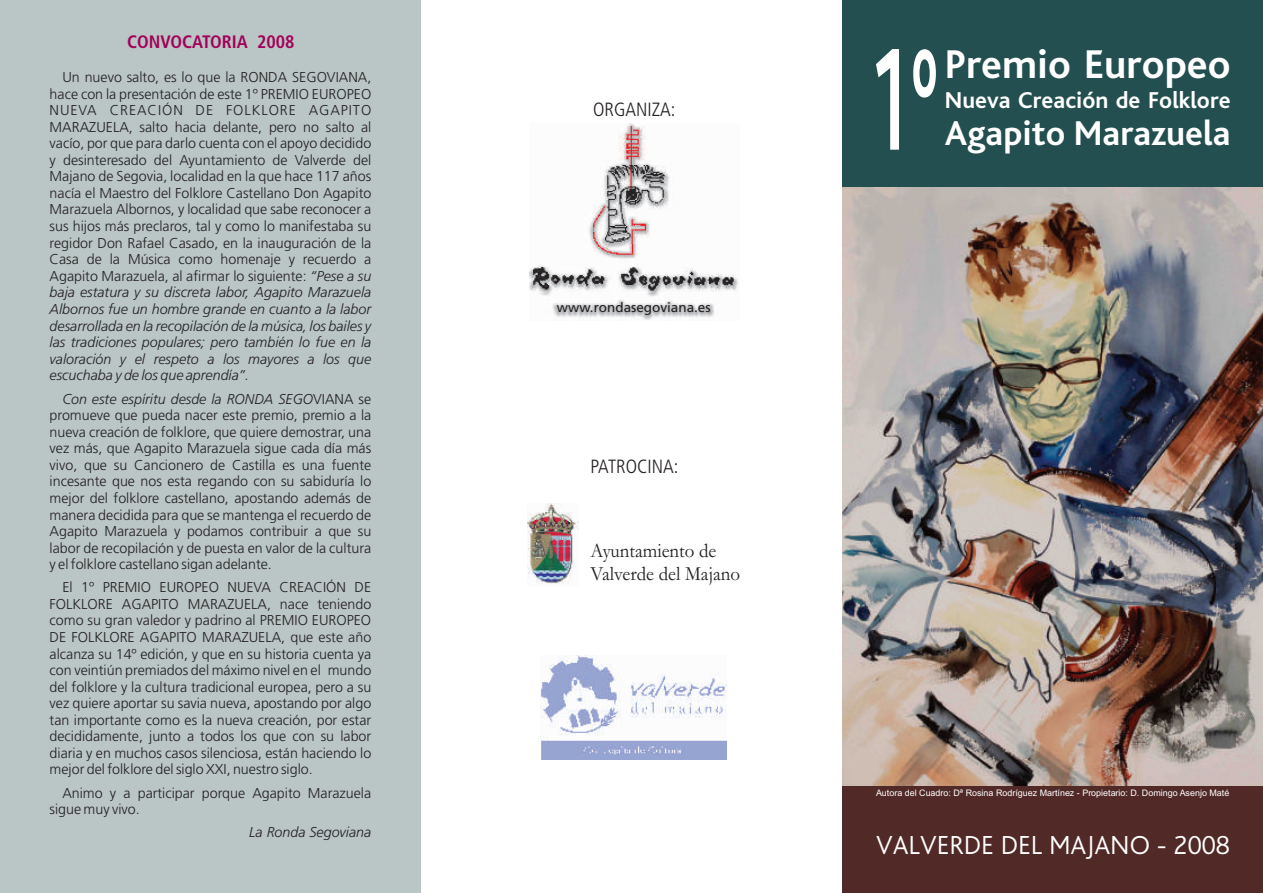
<style>
.page{position:relative;width:1263px;height:893px;background:#fff}
.page>*{position:absolute;margin:0;border:0;box-sizing:border-box;transform-origin:0 0}
.t1{font:700 151.5px "Blissbold";color:#fff;scale:.49 1}
.t2{font:700 42px "Blissbold";color:#fff}
.t3{font:700 36px "Blissbold";color:#fff}
.t4{font:300 27.3px "Blisslight";color:#fff}
.t5{font:700 24px "Blissbold";color:#fff}
.t6{font:20.4px/23px "Garamond";color:#231f20;scale:.93 1}
.t7{font:300 condensed 19.2px "Frutiger 47";color:#231f20}
.t8{font:700 condensed 18px "Frutiger 67";color:#a20159}
.t9{font:300 14.25px/16.5px "Frutiger 45";color:#231f20;text-align:justify}
.t10{font:italic 300 14.25px/16.6px "Frutiger 46";color:#231f20;text-align:justify}
.t11{font:13.5px "Frutiger 55 Roman";color:#231f20}
.t12{font:9px "Arial";color:#fff}
.s1{font-family:"Frutiger 46";font-style:italic}
.s2{font-family:"Frutiger 45";font-style:normal}
</style>
<div class="page">
<div style="left:0;top:0;width:421px;height:893px;background:#bac5c5"></div>
<div style="left:842px;top:752px;width:421px;height:141px;background:#512a28"></div>
<div style="left:842px;top:0;width:421px;height:228px;background:#244f50"></div>
<img style="left:842px;top:188px;width:421px;height:597px">
<img style="left:530px;top:123px;width:208px;height:197px">
<img style="left:593px;top:126px;width:54px;height:129px">
<img style="left:605px;top:166px;width:61px;height:77px">
<img style="left:533px;top:267px;width:201px;height:25px">
<img style="left:528px;top:503px;width:50px;height:81px">
<img style="left:541px;top:656px;width:185px;height:103px">
<p class="t8" style="left:127px;top:34px;width:169px">CONVOCATORIA 2008</p>
<p class="t9" style="left:50px;top:70px;width:323px;text-indent:13px">Un nuevo salto, es lo que la RONDA SEGOVIANA, hace con la presentación de este 1º PREMIO EUROPEO NUEVA CREACIÓN DE FOLKLORE AGAPITO MARAZUELA, salto hacia delante, pero no salto al vacío, por que para darlo cuenta con el apoyo decidido y desinteresado del Ayuntamiento de Valverde del Majano de Segovia, localidad en la que hace 117 años nacía el Maestro del Folklore Castellano Don Agapito Marazuela Albornos, y localidad que sabe reconocer a sus hijos más preclaros, tal y como lo manifestaba su regidor Don Rafael Casado, en la inauguración de la Casa de la Música como homenaje y recuerdo a Agapito Marazuela, al afirmar lo siguiente: <span class="s1">“Pese a su</span></p>
<p class="t10" style="left:50px;top:285px;width:323px">baja estatura y su discreta labor, Agapito Marazuela Albornos fue un hombre grande en cuanto a la labor desarrollada en la recopilación de la música, los bailes y las tradiciones populares; pero también lo fue en la valoración y el respeto a los mayores a los que escuchaba y de los que aprendía”.</p>
<p class="t10" style="left:62px;top:392px;width:310px">Con este espíritu desde la RONDA SEGO<span class="s2">VIANA se</span></p>
<p class="t9" style="left:50px;top:408px;width:323px">promueve que pueda nacer este premio, premio a la nueva creación de folklore, que quiere demostrar, una vez más, que Agapito Marazuela sigue cada día más vivo, que su Cancionero de Castilla es una fuente incesante que nos esta regando con su sabiduría lo mejor del folklore castellano, apostando además de manera decidida para que se mantenga el recuerdo de Agapito Marazuela y podamos contribuir a que su labor de recopilación y de puesta en valor de la cultura y el folklore castellano sigan adelante.</p>
<p class="t9" style="left:50px;top:580px;width:323px;text-indent:13px">El 1º PREMIO EUROPEO NUEVA CREACIÓN DE FOLKLORE AGAPITO MARAZUELA, nace teniendo como su gran valedor y padrino al PREMIO EUROPEO DE FOLKLORE AGAPITO MARAZUELA, que este año alcanza su 14º edición, y que en su historia cuenta ya con veintiún premiados del máximo nivel en el mundo del folklore y la cultura tradicional europea, pero a su vez quiere aportar su savia nueva, apostando por algo tan importante como es la nueva creación, por estar decididamente, junto a todos los que con su labor diaria y en muchos casos silenciosa, están haciendo lo mejor del folklore del siglo XXI, nuestro siglo.</p>
<p class="t9" style="left:50px;top:785px;width:323px;text-indent:13px">Animo y a participar porque Agapito Marazuela sigue muy vivo.</p>
<p class="t10" style="left:249px;top:825px;width:123px">La Ronda Segoviana</p>
<h3 class="t7" style="left:593px;top:101px;width:84px">ORGANIZA:</h3>
<p class="t11" style="left:557px;top:302px;width:155px">www.rondasegoviana.es</p>
<h3 class="t7" style="left:590px;top:458px;width:89px">PATROCINA:</h3>
<h3 class="t6" style="left:590px;top:542px;width:162px">Ayuntamiento de<br>Valverde del Majano</h3>
<h1 class="t1" style="left:869px;top:21px;width:145px">1º</h1>
<h2 class="t2" style="left:945px;top:42px;width:287px">Premio Europeo</h2>
<h3 class="t5" style="left:945px;top:88px;width:287px">Nueva Creación de Folklore</h3>
<h3 class="t3" style="left:945px;top:114px;width:287px">Agapito Marazuela</h3>
<p class="t12" style="left:876px;top:790px;width:355px">Autora del Cuadro: Dª Rosina Rodríguez Martínez - Propietario: D. Domingo Asenjo Maté</p>
<h3 class="t4" style="left:876px;top:831px;width:355px">VALVERDE DEL MAJANO - 2008</h3>
</div>
